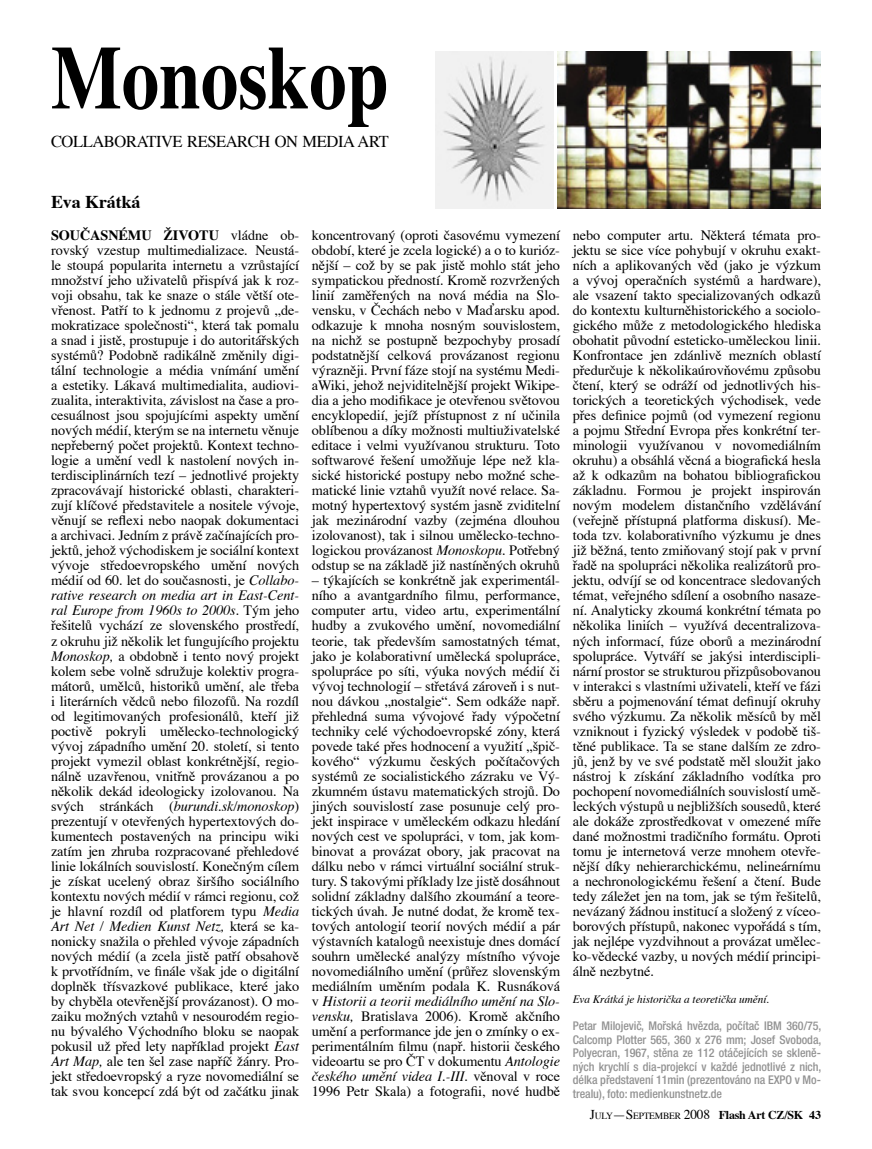
<style>
.page{position:relative;width:872px;height:1149px;background:#fff}
.page>*{position:absolute;margin:0;border:0;box-sizing:border-box;transform-origin:0 0}
.t1{font:700 90px "Times";color:#000;scale:.83 1}
.t2{font:700 18px "Times";letter-spacing:-.005em;color:#000}
.t3{font:16.5px "Times";letter-spacing:-.025em;color:#000}
.t4{font:14.25px/15px "Times";letter-spacing:-.005em;color:#000;text-align:justify}
.t5{font:500 condensed 12px/13.5px "Helvetica Neue CE";letter-spacing:-.005em;color:#939393;text-align:justify}
.t6{font:700 12px "Times";letter-spacing:-.015em;color:#000}
.t7{font:italic 11.25px "Times";letter-spacing:-.005em;color:#000}
.s1{font-weight:700}
.s2{font-style:italic}
.s3{font-weight:400;font-size:13.5px}
.s4{font-weight:400;font-size:9.45px}
</style>
<div class="page">
<img style="left:558px;top:51px;width:263px;height:157px">
<img style="left:436px;top:51px;width:117px;height:157px">
<p class="t1" style="left:51px;top:-8px;width:408px">Monoskop</p>
<p class="t3" style="left:51px;top:126px;width:339px">COLLABORATIVE RESEARCH ON MEDIA ART</p>
<p class="t2" style="left:51px;top:185px;width:91px">Eva Krátká</p>
<p class="t4" style="left:51px;top:226px;width:250px"><span class="s1">SOUČASNÉMU ŽIVOTU</span> vládne ob&shy;rovský vzestup multimedializace. Neustá&shy;le stoupá popularita internetu a vzrůstající množství jeho uživatelů přispívá jak k roz&shy;voji obsahu, tak ke snaze o stále větší ote&shy;vřenost. Patří to k jednomu z projevů „de&shy;mokratizace společnosti“, která tak pomalu a snad i jistě, prostupuje i do autoritářských systémů? Podobně radikálně změnily digi&shy;tální technologie a média vnímání umění a estetiky. Lákavá multimedialita, audiovi&shy;zualita, interaktivita, závislost na čase a pro&shy;cesuálnost jsou spojujícími aspekty umění nových médií, kterým se na internetu věnuje nepřeberný počet projektů. Kontext techno&shy;logie a umění vedl k nastolení nových in&shy;terdisciplinárních tezí – jednotlivé projekty zpracovávají historické oblasti, charakteri&shy;zují klíčové představitele a nositele vývoje, věnují se reflexi nebo naopak dokumentaci a archivaci. Jedním z právě začínajících pro&shy;jektů, jehož východiskem je sociální kontext vývoje středoevropského umění nových médií od 60. let do současnosti, je <span class="s2">Collabo&shy;rative research on media art in East-Cent&shy;ral Europe from 1960s to 2000s.</span> Tým jeho řešitelů vychází ze slovenského prostředí, z okruhu již několik let fungujícího projektu <span class="s2">Monoskop,</span> a obdobně i tento nový projekt kolem sebe volně sdružuje kolektiv progra&shy;mátorů, umělců, historiků umění, ale třeba i literárních vědců nebo filozofů. Na rozdíl od legitimovaných profesionálů, kteří již poctivě pokryli umělecko-technologický vývoj západního umění 20. století, si tento projekt vymezil oblast konkrétnější, regio&shy;nálně uzavřenou, vnitřně provázanou a po několik dekád ideologicky izolovanou. Na svých stránkách (<span class="s2">burundi.sk/monoskop</span>) prezentují v otevřených hypertextových do&shy;kumentech postavených na principu wiki zatím jen zhruba rozpracované přehledové linie lokálních souvislostí. Konečným cílem je získat ucelený obraz širšího sociálního kontextu nových médií v rámci regionu, což je hlavní rozdíl od platforem typu <span class="s2">Media Art Net / Medien Kunst Netz,</span> která se ka&shy;nonicky snažila o přehled vývoje západních nových médií (a zcela jistě patří obsahově k prvotřídním, ve finále však jde o digitální doplněk třísvazkové publikace, které jako by chyběla otevřenější provázanost). O mo&shy;zaiku možných vztahů v nesourodém regio&shy;nu bývalého Východního bloku se naopak pokusil už před lety například projekt <span class="s2">East Art Map,</span> ale ten šel zase napříč žánry. Pro&shy;jekt středoevropský a ryze novomediální se tak svou koncepcí zdá být od začátku jinak</p>
<p class="t4" style="left:312px;top:226px;width:250px">koncentrovaný (oproti časovému vymezení období, které je zcela logické) a o to kurióz&shy;nější – což by se pak jistě mohlo stát jeho sympatickou předností. Kromě rozvržených linií zaměřených na nová média na Slo&shy;vensku, v Čechách nebo v Maďarsku apod. odkazuje k mnoha nosným souvislostem, na nichž se postupně bezpochyby prosadí podstatnější celková provázanost regionu výrazněji. První fáze stojí na systému Medi&shy;aWiki, jehož nejviditelnější projekt Wikipe&shy;dia a jeho modifikace je otevřenou světovou encyklopedií, jejíž přístupnost z ní učinila oblíbenou a díky možnosti multiuživatelské editace i velmi využívanou strukturu. Toto softwarové řešení umožňuje lépe než kla&shy;sické historické postupy nebo možné sche&shy;matické linie vztahů využít nové relace. Sa&shy;motný hypertextový systém jasně zviditelní jak mezinárodní vazby (zejména dlouhou izolovanost), tak i silnou umělecko-techno&shy;logickou provázanost <span class="s2">Monoskopu.</span> Potřebný odstup se na základě již nastíněných okruhů</p>
<p class="t4" style="left:312px;top:571px;width:250px">– týkajících se konkrétně jak experimentál&shy;ního a avantgardního filmu, performance, computer artu, video artu, experimentální hudby a zvukového umění, novomediální teorie, tak především samostatných témat, jako je kolaborativní umělecká spolupráce, spolupráce po síti, výuka nových médií či vývoj technologií – střetává zároveň i s nut&shy;nou dávkou „nostalgie“. Sem odkáže např. přehledná suma vývojové řady výpočetní techniky celé východoevropské zóny, která povede také přes hodnocení a využití „špič&shy;kového“ výzkumu českých počítačových systémů ze socialistického zázraku ve Vý&shy;zkumném ústavu matematických strojů. Do jiných souvislostí zase posunuje celý pro&shy;jekt inspirace v uměleckém odkazu hledání nových cest ve spolupráci, v tom, jak kom&shy;binovat a provázat obory, jak pracovat na dálku nebo v rámci virtuální sociální struk&shy;tury. S takovými příklady lze jistě dosáhnout solidní základny dalšího zkoumání a teore&shy;tických úvah. Je nutné dodat, že kromě tex&shy;tových antologií teorií nových médií a pár výstavních katalogů neexistuje dnes domácí souhrn umělecké analýzy místního vývoje novomediálního umění (průřez slovenským mediálním uměním podala K. Rusnáková v <span class="s2">Historii a teorii mediálního umění na Slo&shy;vensku,</span> Bratislava 2006). Kromě akčního umění a performance jde jen o zmínky o ex&shy;perimentálním filmu (např. historii českého videoartu se pro ČT v dokumentu <span class="s2">Antologie českého umění videa I.-III.</span> věnoval v roce 1996 Petr Skala) a fotografii, nové hudbě</p>
<p class="t4" style="left:573px;top:226px;width:250px">nebo computer artu. Některá témata pro&shy;jektu se sice více pohybují v okruhu exakt&shy;ních a aplikovaných věd (jako je výzkum a vývoj operačních systémů a hardware), ale vsazení takto specializovaných odkazů do kontextu kulturněhistorického a sociolo&shy;gického může z metodologického hlediska obohatit původní esteticko-uměleckou linii.<br>Konfrontace jen zdánlivě mezních oblastí předurčuje k několikaúrovňovému způsobu čtení, který se odráží od jednotlivých his&shy;torických a teoretických východisek, vede přes definice pojmů (od vymezení regionu a pojmu Střední Evropa přes konkrétní ter&shy;minologii využívanou v novomediálním okruhu) a obsáhlá věcná a biografická hesla až k odkazům na bohatou bibliografickou základnu. Formou je projekt inspirován novým modelem distančního vzdělávání (veřejně přístupná platforma diskusí). Me&shy;toda tzv. kolaborativního výzkumu je dnes již běžná, tento zmiňovaný stojí pak v první řadě na spolupráci několika realizátorů pro&shy;jektu, odvíjí se od koncentrace sledovaných témat, veřejného sdílení a osobního nasaze&shy;ní. Analyticky zkoumá konkrétní témata po několika liniích – využívá decentralizova&shy;ných informací, fúze oborů a mezinárodní spolupráce. Vytváří se jakýsi interdiscipli&shy;nární prostor se strukturou přizpůsobovanou v interakci s vlastními uživateli, kteří ve fázi sběru a pojmenování témat definují okruhy svého výzkumu. Za několik měsíců by měl vzniknout i fyzický výsledek v podobě tiš&shy;těné publikace. Ta se stane dalším ze zdro&shy;jů, jenž by ve své podstatě měl sloužit jako nástroj k získání základního vodítka pro pochopení novomediálních souvislostí umě&shy;leckých výstupů u nejbližších sousedů, které ale dokáže zprostředkovat v omezené míře dané možnostmi tradičního formátu. Oproti tomu je internetová verze mnohem otevře&shy;nější díky nehierarchickému, nelineárnímu a nechronologickému řešení a čtení. Bude tedy záležet jen na tom, jak se tým řešitelů, nevázaný žádnou institucí a složený z víceo&shy;borových přístupů, nakonec vypořádá s tím, jak nejlépe vyzdvihnout a provázat umělec&shy;ko-vědecké vazby, u nových médií principi&shy;álně nezbytné.</p>
<p class="t7" style="left:573px;top:988px;width:198px">Eva Krátká je historička a teoretička umění.</p>
<p class="t5" style="left:573px;top:1019px;width:250px">Petar Milojevič, Mořská hvězda, počítač IBM 360/75, Calcomp Plotter 565, 360 x 276 mm; Josef Svoboda, Polyecran, 1967, stěna ze 112 otáčejících se skleně&shy;ných krychlí s dia-projekcí v každé jednotlivé z nich, délka představení 11min (prezentováno na EXPO v Mo&shy;trealu), foto: medienkunstnetz.de</p>
<p class="t6" style="left:590px;top:1103px;width:233px"><span class="s3">J</span><span class="s4">ULY</span><span class="s3">—S</span><span class="s4">EPTEMBER</span> <span class="s3">2008</span> Flash Art CZ/SK 43</p>
</div>
